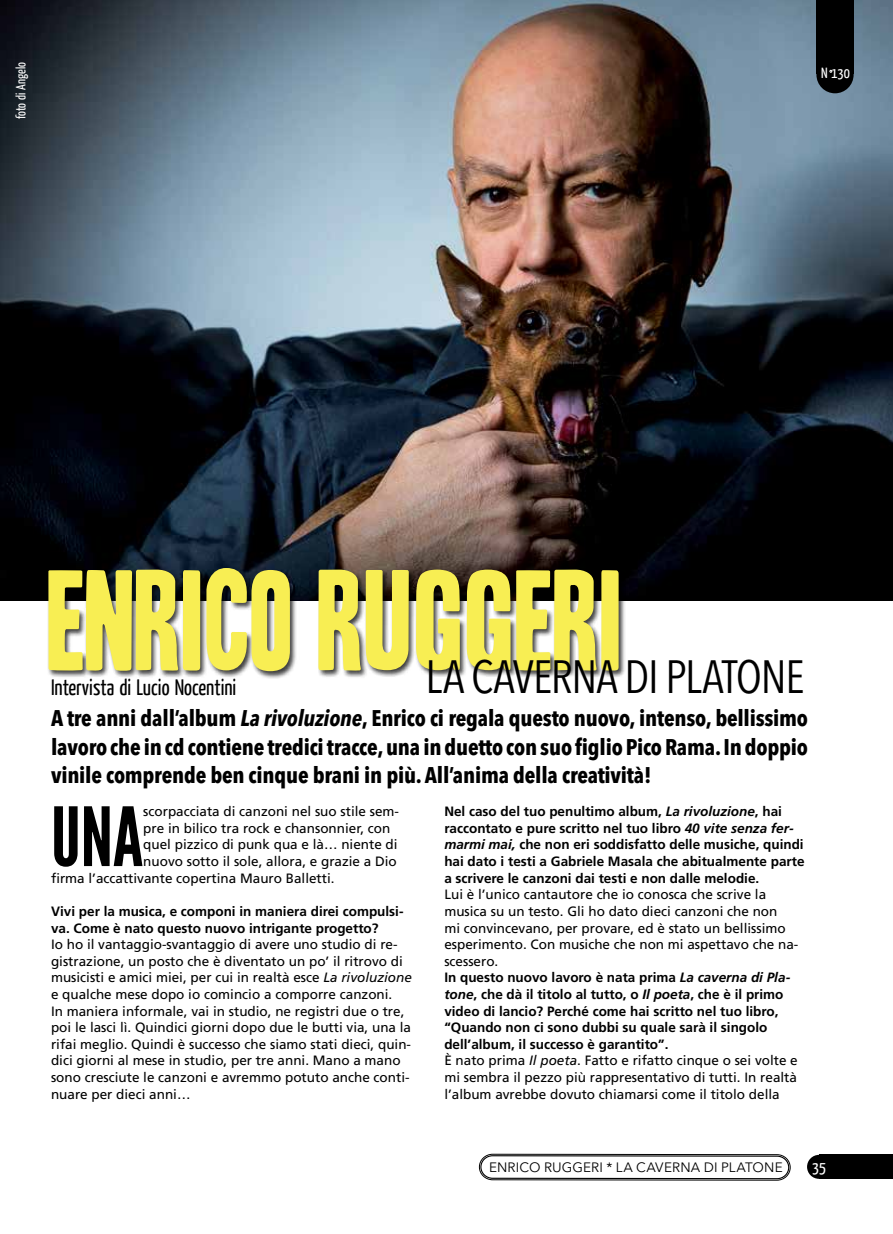
<style>
.page{position:relative;width:893px;height:1234px;background:#fff}
.page>*{position:absolute;margin:0;border:0;box-sizing:border-box;transform-origin:0 0}
.t1{font:122.7px "Headline One HPLHS";color:#f8ee53}
.t2{font:81.3px "League Gothic";color:#000}
.t3{font:condensed 46.2px "Avenir Next LT Pro";letter-spacing:-.03em;color:#000}
.t4{font:700 condensed 22.5px/28.5px "Avenir Next LT Pro";letter-spacing:-.01em;color:#000;text-align:justify}
.t5{font:22.35px "Yanone Kaffeesatz";color:#000;scale:.96 1}
.t6{font:16.5px "Yanone Kaffeesatz";color:#fff}
.t7{font:14.85px "Yanone Kaffeesatz";color:#fff}
.t8{font:13.5px/16.6px "Frutiger LT Std";color:#000}
.t9{font:700 13.5px/16.6px "Frutiger LT Std";color:#000}
.t10{font:13.5px "Avenir Next LT Pro";letter-spacing:.015em;color:#000}
.t11{font:13.5px "Yanone Kaffeesatz";color:#fff;scale:.96 1}
.s1{font-style:italic}
.s2{font-weight:700}
.s3{font-weight:700;font-style:italic}
</style>
<div class="page">
<img style="left:0;top:0;width:893px;height:600px">
<div style="left:47px;top:567px;width:579px;height:111px;background:#000;opacity:.75"></div>
<div style="left:479px;top:1153px;width:311px;height:26px;border:1px solid #000;border-radius:13px"></div>
<div style="left:480px;top:1154px;width:309px;height:24px;border:1px solid #000;border-radius:11px"></div>
<div style="left:807px;top:1154px;width:24px;height:24px;background:#000;border-radius:50%"></div>
<div style="left:816px;top:56px;width:38px;height:37px;background:#000;border-radius:50%"></div>
<div style="left:816px;top:0;width:38px;height:74px;background:#000"></div>
<div style="left:819px;top:1154px;width:74px;height:24px;background:#000"></div>
<p class="t11" style="left:12px;top:119px;width:61px;rotate:-90deg">foto di Angelo</p>
<p class="t7" style="left:821px;top:63px;width:30px">N 130</p>
<h1 class="t1" style="left:48px;top:561px;width:577px">ENRICO RUGGERI</h1>
<h3 class="t5" style="left:51px;top:672px;width:195px">Intervista di Lucio Nocentini</h3>
<h3 class="t3" style="left:426px;top:648px;width:381px">LA CAVERNA DI PLATONE</h3>
<p class="t4" style="left:51px;top:703px;width:758px">A tre anni dall’album <span class="s1">La rivoluzione</span>, Enrico ci regala questo nuovo, intenso, bellissimo lavoro che in cd contiene tredici tracce, una in duetto con suo figlio Pico Rama. In doppio vinile comprende ben cinque brani in più. All’anima della creatività!</p>
<h2 class="t2" style="left:51px;top:788px;width:94px">UNA</h2>
<p class="t8" style="left:143px;top:804px;width:257px">scorpacciata di canzoni nel suo stile sem-</p>
<p class="t8" style="left:143px;top:821px;width:249px">pre in bilico tra rock e chansonnier, con</p>
<p class="t8" style="left:143px;top:837px;width:256px">quel pizzico di punk qua e là… niente di</p>
<p class="t8" style="left:143px;top:854px;width:255px">nuovo sotto il sole, allora, e grazie a Dio</p>
<p class="t8" style="left:51px;top:870px;width:285px">firma l’accattivante copertina Mauro Balletti.</p>
<p class="t9" style="left:51px;top:904px;width:354px">Vivi per la musica, e componi in maniera direi compulsi&shy;va. Come è nato questo nuovo intrigante progetto?</p>
<p class="t8" style="left:51px;top:937px;width:362px">Io ho il vantaggio-svantaggio di avere uno studio di re&shy;gistrazione, un posto che è diventato un po’ il ritrovo di musicisti e amici miei, per cui in realtà esce <span class="s1">La rivoluzione </span>e qualche mese dopo io comincio a comporre canzoni.<br>In maniera informale, vai in studio, ne registri due o tre, poi le lasci lì. Quindici giorni dopo due le butti via, una la rifai meglio. Quindi è successo che siamo stati dieci, quin&shy;dici giorni al mese in studio, per tre anni. Mano a mano sono cresciute le canzoni e avremmo potuto anche conti&shy;nuare per dieci anni…</p>
<p class="t9" style="left:444px;top:804px;width:362px">Nel caso del tuo penultimo album, <span class="s1">La rivoluzione</span>, hai raccontato e pure scritto nel tuo libro <span class="s1">40 vite senza fer&shy;marmi mai,</span> che non eri soddisfatto delle musiche, quindi hai dato i testi a Gabriele Masala che abitualmente parte a scrivere le canzoni dai testi e non dalle melodie.</p>
<p class="t8" style="left:444px;top:887px;width:356px">Lui è l’unico cantautore che io conosca che scrive la musica su un testo. Gli ho dato dieci canzoni che non<br>mi convincevano, per provare, ed è stato un bellissimo esperimento. Con musiche che non mi aspettavo che na&shy;scessero.<br><span class="s2">In questo nuovo lavoro è nata prima</span> <span class="s3">La caverna di Pla&shy;tone</span><span class="s2">, che dà il titolo al tutto, o</span> <span class="s3">Il poeta</span><span class="s2">, che è il primo video di lancio? Perché come hai scritto nel tuo libro, “Quando non ci sono dubbi su quale sarà il singolo dell’album, il successo è garantito”.<br></span>È nato prima <span class="s1">Il poeta</span>. Fatto e rifatto cinque o sei volte e mi sembra il pezzo più rappresentativo di tutti. In realtà l’album avrebbe dovuto chiamarsi come il titolo della</p>
<p class="t10" style="left:489px;top:1159px;width:295px">ENRICO RUGGERI * LA CAVERNA DI PLATONE</p>
<p class="t6" style="left:812px;top:1155px;width:15px">35</p>
</div>
